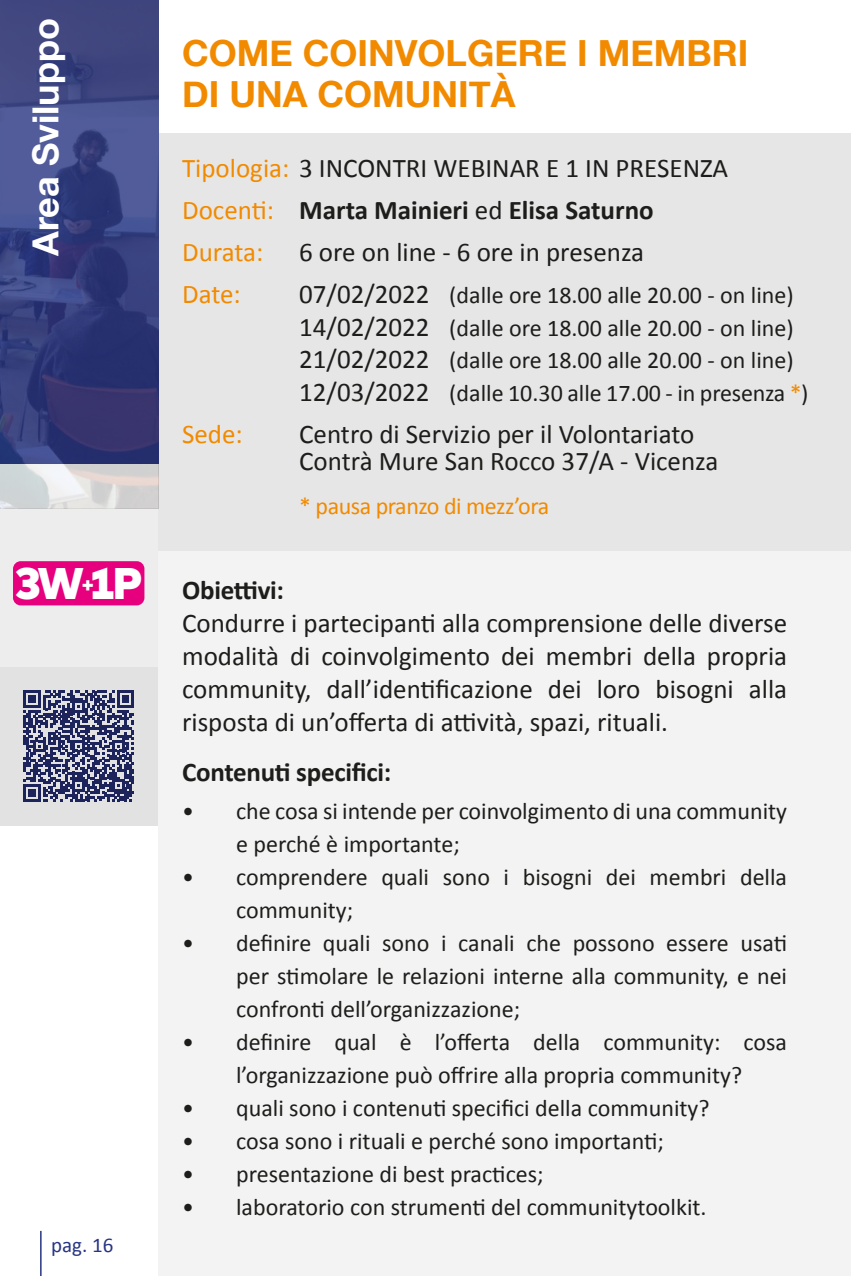
<style>
.page{position:relative;width:851px;height:1276px;background:#fff}
.page>*{position:absolute;margin:0;border:0;box-sizing:border-box;transform-origin:0 0}
.t1{font:900 44.4px "Mark";color:#fff}
.t2{font:700 36px/40.8px "Helvetica Neue";color:#f28a00}
.t3{font:700 36px "Helvetica Neue";color:#fff}
.t4{font:27px/33px "Calibri";color:#1d1d1b}
.t5{font:700 27px "Calibri";letter-spacing:-.01em;color:#1d1d1b}
.t6{font:27px "Calibri";color:#f28a00}
.t7{font:24px/33px "Calibri";color:#1d1d1b}
.t8{font:24px "Calibri";letter-spacing:-.02em;color:#f28a00}
.t9{font:900 21.3px "Mark";color:#fff}
.t10{font:21px "Calibri";color:#283583}
.s1{color:#f28a00}
.s2{font-weight:700}
.s3{font-size:27px}
</style>
<div class="page">
<div style="left:0;top:509px;width:158px;height:158px;background:#ededed"></div>
<div style="left:0;top:667px;width:158px;height:158px;background:#e2e2e2"></div>
<div style="left:158px;top:133px;width:692px;height:418px;background:#e6e6e6"></div>
<div style="left:158px;top:551px;width:692px;height:725px;background:#f3f3f3"></div>
<img style="left:0;top:0;width:158px;height:509px">
<hr style="left:40px;top:1231px;width:2px;height:45px;background:#283583">
<svg style="left:23px;top:690px;width:111px;height:111px"></svg>
<div style="left:13px;top:561px;width:131px;height:44px;background:#e6007e;border-radius:8px"></div>
<h2 class="t3" style="left:17px;top:256px;width:239px;rotate:-90deg">Area Sviluppo</h2>
<h1 class="t1" style="left:15px;top:558px;width:129px">3W 1P</h1>
<p class="t9" style="left:82px;top:571px;width:14px">+</p>
<p class="t10" style="left:51px;top:1231px;width:64px">pag. 16</p>
<h2 class="t2" style="left:182px;top:33px;width:567px">COME COINVOLGERE I MEMBRI<br>DI UNA COMUNITÀ</h2>
<p class="t4" style="left:182px;top:146px;width:547px;line-height:42px"><span class="s1">Tipologia:</span> 3 INCONTRI WEBINAR E 1 IN PRESENZA<br><span class="s1">Docenti:</span> <span class="s2">Marta Mainieri</span> ed <span class="s2">Elisa Saturno<br></span><span class="s1">Durata:</span></p>
<p class="t4" style="left:299px;top:234px;width:346px">6 ore on line - 6 ore in presenza</p>
<p class="t6" style="left:182px;top:277px;width:60px">Date:</p>
<p class="t7" style="left:299px;top:278px;width:510px"><span class="s3">07/02/2022</span> (dalle ore 18.00 alle 20.00 - on line)<br><span class="s3">14/02/2022</span> (dalle ore 18.00 alle 20.00 - on line)<br><span class="s3">21/02/2022</span> (dalle ore 18.00 alle 20.00 - on line)<br><span class="s3">12/03/2022</span> (dalle 10.30 alle 17.00 - in presenza <span class="s1">*</span>)</p>
<p class="t6" style="left:182px;top:417px;width:62px">Sede:</p>
<p class="t4" style="left:299px;top:419px;width:420px;line-height:27px">Centro di Servizio per il Volontariato<br>Contrà Mure San Rocco 37/A - Vicenza</p>
<p class="t8" style="left:299px;top:491px;width:251px">* pausa pranzo di mezz’ora</p>
<p class="t5" style="left:182px;top:573px;width:103px">Obiettivi:</p>
<p class="t4" style="left:182px;top:605px;width:606px;text-align:justify">Condurre i partecipanti alla comprensione delle diverse modalità di coinvolgimento dei membri della propria community, dall’identificazione dei loro bisogni alla risposta di un’offerta di attività, spazi, rituali.</p>
<p class="t5" style="left:182px;top:756px;width:211px">Contenuti specifici:</p>
<p class="t7" style="left:236px;top:793px;width:552px;text-indent:-54px">• che cosa si intende per coinvolgimento di una community e perché è importante;</p>
<p class="t7" style="left:236px;top:859px;width:552px;text-indent:-54px">• comprendere quali sono i bisogni dei membri della community;</p>
<p class="t7" style="left:236px;top:925px;width:552px;text-align:justify;text-indent:-54px">• definire quali sono i canali che possono essere usati per stimolare le relazioni interne alla community, e nei confronti dell’organizzazione;</p>
<p class="t7" style="left:182px;top:1024px;width:606px;text-align:center">• definire qual è l’offerta della community: cosa l’organizzazione può offrire alla propria community?</p>
<p class="t7" style="left:182px;top:1090px;width:529px">• quali sono i contenuti specifici della community?</p>
<p class="t7" style="left:182px;top:1123px;width:483px">• cosa sono i rituali e perché sono importanti;</p>
<p class="t7" style="left:182px;top:1156px;width:363px">• presentazione di best practices;</p>
<p class="t7" style="left:182px;top:1189px;width:526px">• laboratorio con strumenti del communitytoolkit.</p>
</div>
